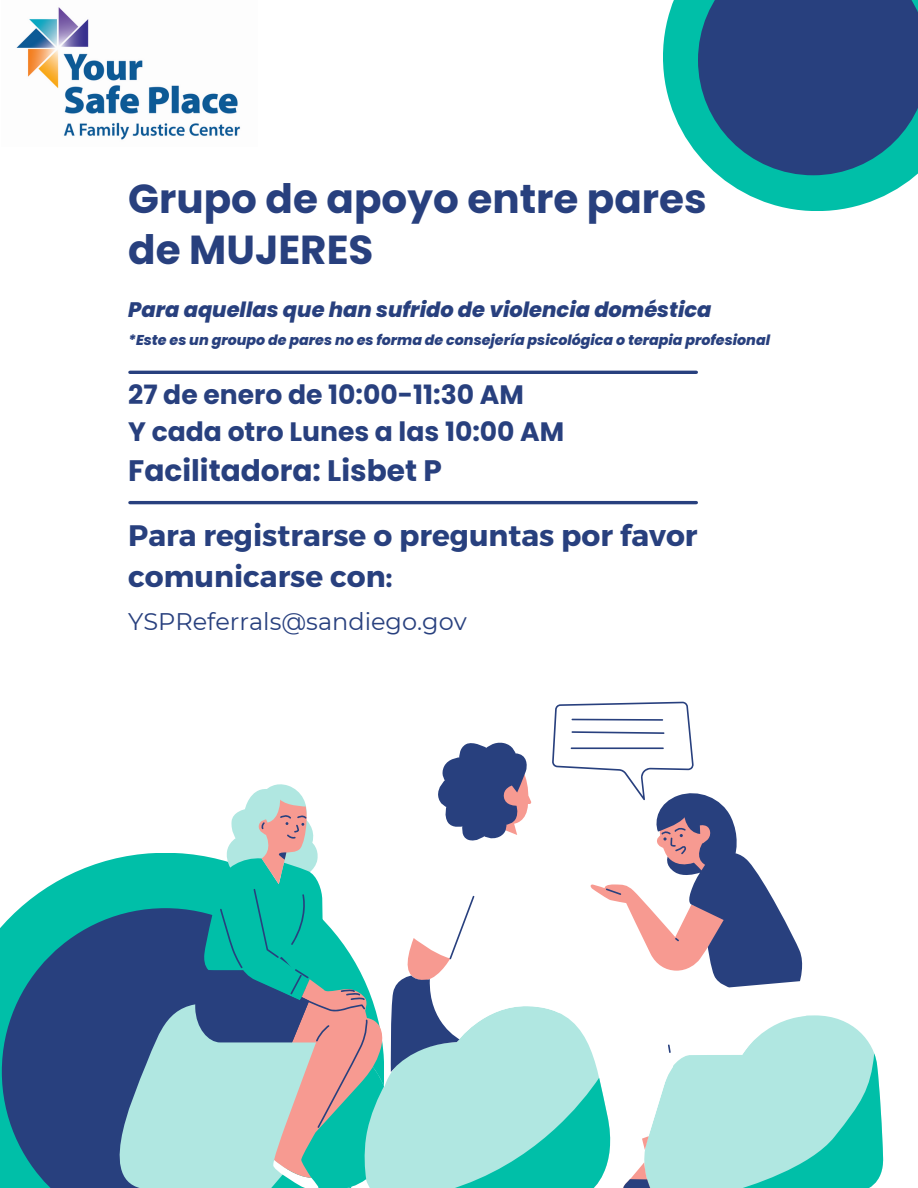
<style>
.page{position:relative;width:918px;height:1188px;background:#fff}
.page>*{position:absolute;margin:0;border:0;box-sizing:border-box;transform-origin:0 0}
.t1{font:700 40.5px/51.8px "Poppins";color:#28407e}
.t2{font:700 29.7px/40.5px "Montserrat";color:#28407e}
.t3{font:700 29.7px "Poppins";color:#28407e}
.t4{font:700 26.7px/37.2px "Poppins";color:#28407e}
.t5{font:24px "Montserrat";color:#28407e}
.t6{font:italic 800 21px "Poppins";color:#28407e}
.t7{font:italic 800 14.25px "Poppins";color:#28407e}
</style>
<div class="page">
<svg style="left:0;top:865px;width:92px;height:323px"></svg>
<svg style="left:2px;top:908px;width:90px;height:280px;background:#1d678b"></svg>
<svg style="left:92px;top:853px;width:102px;height:335px;background:#4a87a3"></svg>
<svg style="left:808px;top:1015px;width:76px;height:173px;background:#76dace"></svg>
<svg style="left:194px;top:702px;width:611px;height:486px"></svg>
<hr style="left:130px;top:371px;width:566px;height:3px;background:#28407e">
<svg style="left:663px;top:0;width:253px;height:211px;fill:#00bfa8"></svg>
<svg style="left:698px;top:0;width:220px;height:175px;background:#235184"></svg>
<hr style="left:130px;top:501px;width:566px;height:3px;background:#28407e">
<img style="left:16px;top:7px;width:225px;height:133px">
<p class="t1" style="left:128px;top:173px;width:580px">Grupo de apoyo entre pares de MUJERES</p>
<h1 class="t6" style="left:128px;top:295px;width:585px">Para aquellas que han sufrido de violencia doméstica</h1>
<h5 class="t7" style="left:128px;top:330px;width:643px">*Este es un groupo de pares no es forma de consejería psicológica o terapia profesional</h5>
<p class="t4" style="left:128px;top:376px;width:438px">27 de enero de 10:00-11:30 AM<br>Y cada otro Lunes a las 10:00 AM</p>
<p class="t3" style="left:128px;top:449px;width:315px">Facilitadora: Lisbet P</p>
<p class="t2" style="left:128px;top:514px;width:571px">Para registrarse o preguntas por favor comunicarse con:</p>
<h3 class="t5" style="left:128px;top:606px;width:340px">YSPReferrals@sandiego.gov</h3>
</div>
